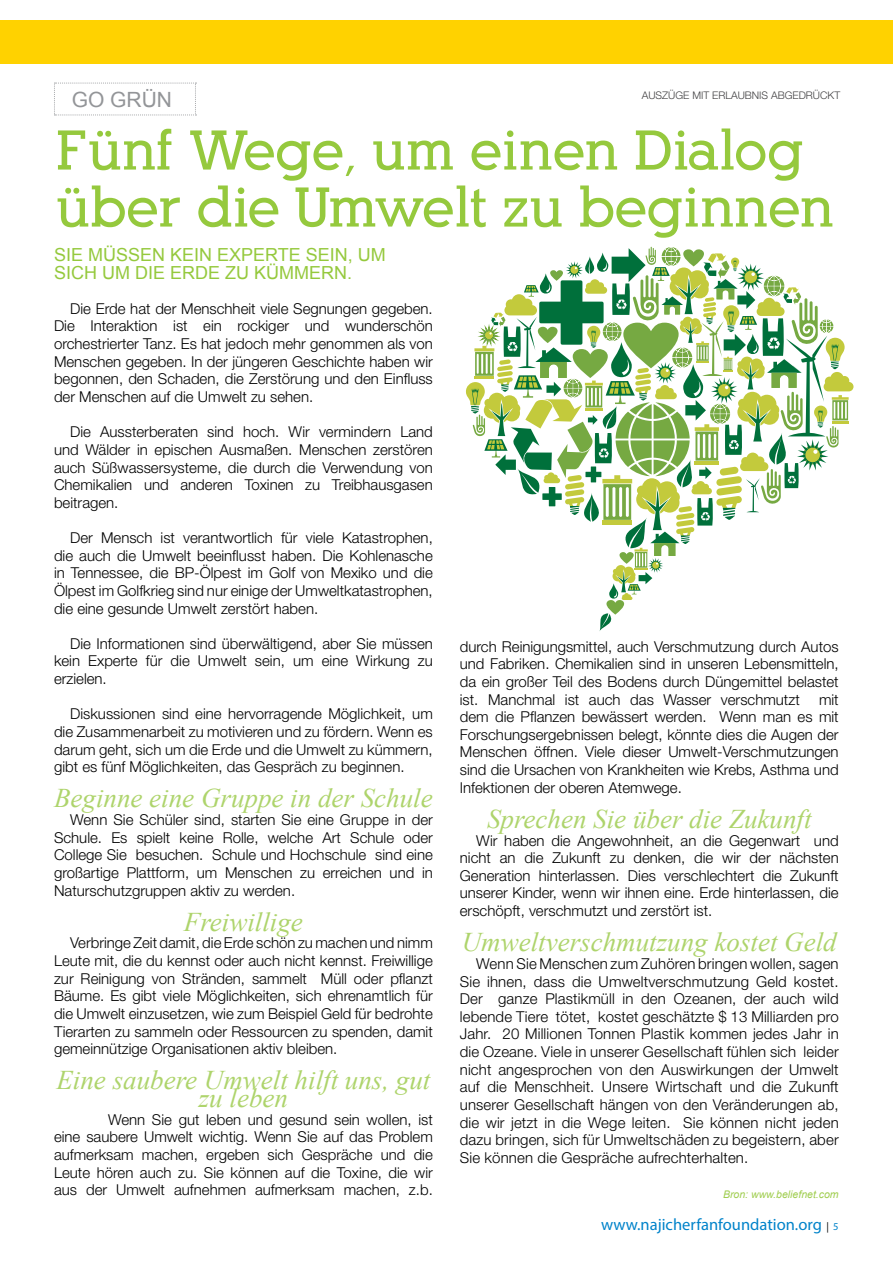
<style>
.page{position:relative;width:893px;height:1263px;background:#fff}
.page>*{position:absolute;margin:0;border:0;box-sizing:border-box;transform-origin:0 0}
.t1{font:700 54.75px/57px "Alexandria FLF";color:#95c93d}
.t2{font:italic 27px "Times New Roman";color:#aed46c}
.t3{font:21px "Arial";color:#939598}
.t4{font:18px "Arial";color:#95c93d}
.t5{font:16.5px "Myriad Pro";color:#0083ca}
.t6{font:300 15px/17.7px "Helvetica Neue LT Std";color:#000;text-align:justify}
.t7{font:300 10.5px "Helvetica Neue LT Std";color:#414042}
.t8{font:italic 10.5px "Arial";color:#9fcd4e}
.s1{font-size:10.5px;color:#000}
.s2{font-size:10.5px}
</style>
<div class="page">
<div style="left:0;top:21px;width:893px;height:43px;background:#ffd200"></div>
<svg style="left:54px;top:83px;width:142px;height:33px"></svg>
<svg style="left:466px;top:247px;width:387px;height:384px"></svg>
<h3 class="t3" style="left:72px;top:86px;width:102px">GO GRÜN</h3>
<p class="t7" style="left:642px;top:88px;width:200px">AUSZÜGE MIT ERLAUBNIS ABGEDRÜCKT</p>
<h1 class="t1" style="left:55px;top:123px;width:780px">Fünf Wege, um einen Dialog über die Umwelt zu beginnen</h1>
<p class="t4" style="left:54px;top:243px;width:75px">SIE MÜSSEN</p>
<p class="t4" style="left:170px;top:243px;width:11px">KEIN</p>
<p class="t4" style="left:217px;top:243px;width:37px">EXPERTE</p>
<p class="t4" style="left:306px;top:243px;width:11px">SEIN</p>
<p class="t4" style="left:348px;top:243px;width:39px">, UM</p>
<p class="t4" style="left:54px;top:260px;width:12px">SICH</p>
<p class="t4" style="left:102px;top:260px;width:44px">UM DIE</p>
<p class="t4" style="left:170px;top:260px;width:25px">ERDE</p>
<p class="t4" style="left:225px;top:260px;width:97px">ZU KÜMMERN</p>
<p class="t4" style="left:347px;top:260px;width:7px">.</p>
<p class="t6" style="left:54px;top:299px;width:380px;text-indent:16px">Die Erde hat der Menschheit viele Segnungen gegeben.<br>Die Interaktion ist ein rockiger und wunderschön orchestrierter Tanz. Es hat jedoch mehr genommen als von Menschen gegeben. In der jüngeren Geschichte haben wir begonnen, den Schaden, die Zerstörung und den Einfluss der Menschen auf die Umwelt zu sehen.</p>
<p class="t6" style="left:54px;top:423px;width:380px;text-indent:16px">Die Aussterberaten sind hoch. Wir vermindern Land und Wälder in epischen Ausmaßen. Menschen zerstören auch Süßwassersysteme, die durch die Verwendung von Chemikalien und anderen Toxinen zu Treibhausgasen beitragen.</p>
<p class="t6" style="left:54px;top:528px;width:380px;text-indent:16px">Der Mensch ist verantwortlich für viele Katastrophen, die auch die Umwelt beeinflusst haben. Die Kohlenasche in Tennessee, die BP-Ölpest im Golf von Mexiko und die Ölpest im Golfkrieg sind nur einige der Umweltkatastrophen, die eine gesunde Umwelt zerstört haben.</p>
<p class="t6" style="left:54px;top:634px;width:380px;text-indent:16px">Die Informationen sind überwältigend, aber Sie müssen kein Experte für die Umwelt sein, um eine Wirkung zu erzielen.</p>
<p class="t6" style="left:54px;top:705px;width:380px;text-indent:16px">Diskussionen sind eine hervorragende Möglichkeit, um die Zusammenarbeit zu motivieren und zu fördern. Wenn es darum geht, sich um die Erde und die Umwelt zu kümmern, gibt es fünf Möglichkeiten, das Gespräch zu beginnen.</p>
<h2 class="t2" style="left:54px;top:780px;width:380px">Beginne eine Gruppe in der Schule</h2>
<p class="t6" style="left:54px;top:810px;width:380px;text-indent:16px">Wenn Sie Schüler sind, starten Sie eine Gruppe in der Schule. Es spielt keine Rolle, welche Art Schule oder College Sie besuchen. Schule und Hochschule sind eine großartige Plattform, um Menschen zu erreichen und in Naturschutzgruppen aktiv zu werden.</p>
<h2 class="t2" style="left:184px;top:903px;width:121px">Freiwillige</h2>
<p class="t6" style="left:54px;top:934px;width:380px;text-indent:16px">Verbringe Zeit damit, die Erde schön zu machen und nimm Leute mit, die du kennst oder auch nicht kennst. Freiwillige zur Reinigung von Stränden, sammelt Müll oder pflanzt Bäume. Es gibt viele Möglichkeiten, sich ehrenamtlich für die Umwelt einzusetzen, wie zum Beispiel Geld für bedrohte Tierarten zu sammeln oder Ressourcen zu spenden, damit gemeinnützige Organisationen aktiv bleiben.</p>
<h2 class="t2" style="left:56px;top:1062px;width:375px">Eine saubere Umwelt hilft uns, gut</h2>
<h2 class="t2" style="left:199px;top:1079px;width:91px">zu leben</h2>
<p class="t6" style="left:54px;top:1110px;width:380px;text-indent:54px">Wenn Sie gut leben und gesund sein wollen, ist eine saubere Umwelt wichtig. Wenn Sie auf das Problem aufmerksam machen, ergeben sich Gespräche und die Leute hören auch zu. Sie können auf die Toxine, die wir aus der Umwelt aufnehmen aufmerksam machen, z.b.</p>
<p class="t6" style="left:460px;top:637px;width:380px">durch Reinigungsmittel, auch Verschmutzung durch Autos und Fabriken. Chemikalien sind in unseren Lebensmitteln, da ein großer Teil des Bodens durch Düngemittel belastet ist. Manchmal ist auch das Wasser verschmutzt</p>
<p class="t6" style="left:460px;top:690px;width:380px;text-indent:359px">mit dem die Pflanzen bewässert werden. Wenn man es mit Forschungsergebnissen belegt, könnte dies die Augen der Menschen öffnen. Viele dieser Umwelt-Verschmutzungen sind die Ursachen von Krankheiten wie Krebs, Asthma und Infektionen der oberen Atemwege.</p>
<h2 class="t2" style="left:487px;top:800px;width:326px">Sprechen Sie über die Zukunft</h2>
<p class="t6" style="left:460px;top:831px;width:380px;text-indent:16px">Wir haben die Angewohnheit, an die Gegenwart und nicht an die Zukunft zu denken, die wir der nächsten Generation hinterlassen. Dies verschlechtert die Zukunft unserer Kinder, wenn wir ihnen eine. Erde hinterlassen, die erschöpft, verschmutzt und zerstört ist.</p>
<h2 class="t2" style="left:462px;top:924px;width:378px">Umweltverschmutzung kostet Geld</h2>
<p class="t6" style="left:460px;top:954px;width:380px;text-indent:16px">Wenn Sie Menschen zum Zuhören bringen wollen, sagen Sie ihnen, dass die Umweltverschmutzung Geld kostet.<br>Der ganze Plastikmüll in den Ozeanen, der auch wild lebende Tiere tötet, kostet geschätzte $ 13 Milliarden pro Jahr. 20 Millionen Tonnen Plastik kommen jedes Jahr in die Ozeane. Viele in unserer Gesellschaft fühlen sich leider nicht angesprochen von den Auswirkungen der Umwelt auf die Menschheit. Unsere Wirtschaft und die Zukunft unserer Gesellschaft hängen von den Veränderungen ab, die wir jetzt in die Wege leiten. Sie können nicht jeden dazu bringen, sich für Umweltschäden zu begeistern, aber Sie können die Gespräche aufrechterhalten.</p>
<p class="t8" style="left:723px;top:1187px;width:117px">Bron: www.beliefnet.com</p>
<p class="t5" style="left:601px;top:1214px;width:239px">www.najicherfanfoundation.org <span class="s1">|</span> <span class="s2">5</span></p>
</div>
